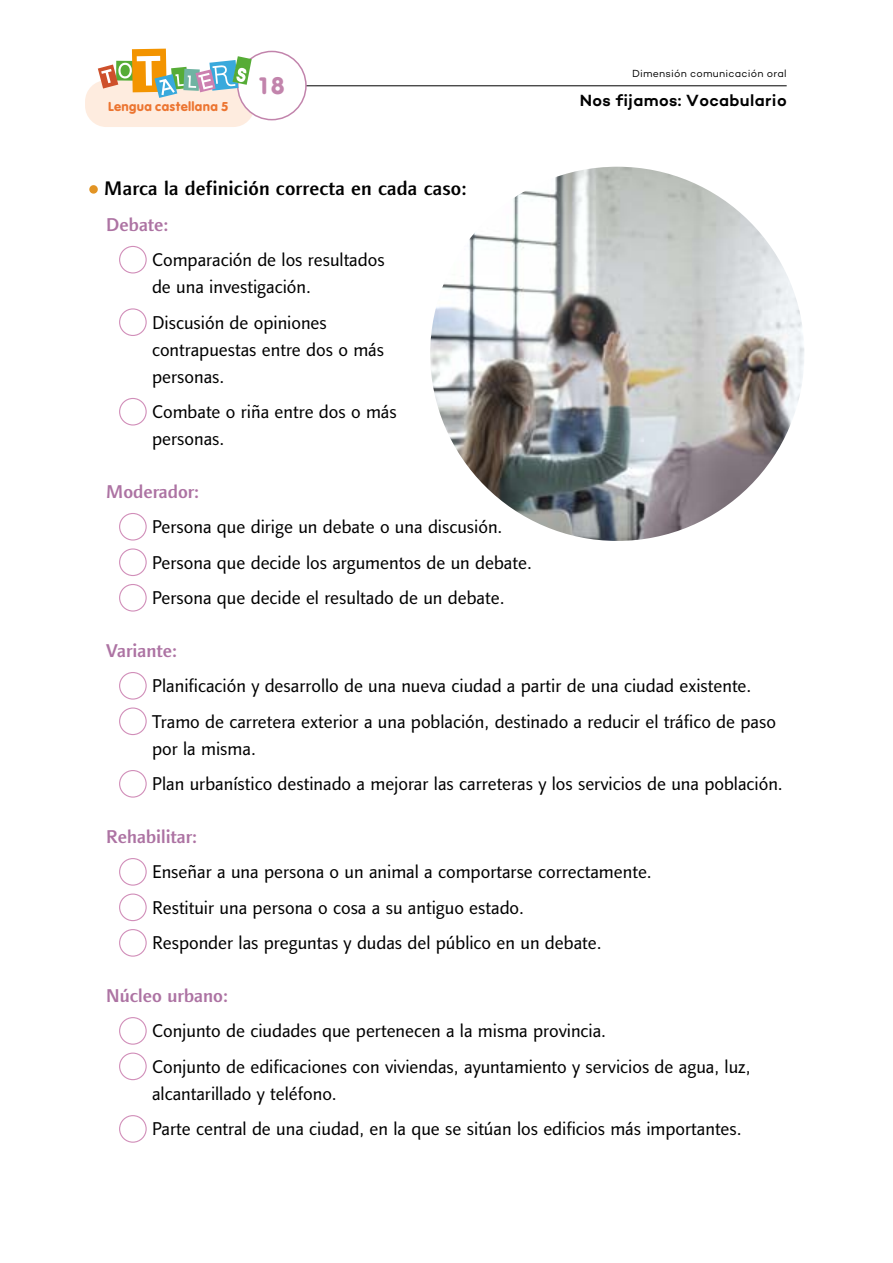
<style>
.page{position:relative;width:893px;height:1263px;background:#fff}
.page>*{position:absolute;margin:0;border:0;box-sizing:border-box;transform-origin:0 0}
.t1{font:25.05px "Vag";color:#c284ac}
.t2{font:500 19.8px "Linotype Finnegan";letter-spacing:.01em;color:#000}
.t3{font:18.75px/35.5px "Linotype Finnegan";color:#000}
.t4{font:500 18.75px "Linotype Finnegan";color:#ad73a3}
.t5{font:600 16.5px "Campton";letter-spacing:.02em;color:#000}
.t6{font:13.5px "Vag";letter-spacing:.02em;color:#ec7531}
.t7{font:10.5px "Campton";letter-spacing:.02em;color:#000}
</style>
<div class="page">
<div style="left:89px;top:185px;width:9px;height:9px;background:#e29424;border-radius:50%"></div>
<div style="left:119px;top:246px;width:28px;height:27px;border:1px solid #d18eb9;border-radius:50%"></div>
<div style="left:119px;top:308px;width:28px;height:28px;border:1px solid #d18eb9;border-radius:50%"></div>
<div style="left:119px;top:398px;width:28px;height:27px;border:1px solid #d18eb9;border-radius:50%"></div>
<div style="left:119px;top:513px;width:28px;height:28px;border:1px solid #d18eb9;border-radius:50%"></div>
<div style="left:119px;top:548px;width:28px;height:28px;border:1px solid #d18eb9;border-radius:50%"></div>
<div style="left:119px;top:584px;width:28px;height:28px;border:1px solid #d18eb9;border-radius:50%"></div>
<div style="left:119px;top:672px;width:28px;height:28px;border:1px solid #d18eb9;border-radius:50%"></div>
<div style="left:119px;top:707px;width:28px;height:28px;border:1px solid #d18eb9;border-radius:50%"></div>
<div style="left:119px;top:770px;width:28px;height:28px;border:1px solid #d18eb9;border-radius:50%"></div>
<div style="left:119px;top:858px;width:28px;height:28px;border:1px solid #d18eb9;border-radius:50%"></div>
<div style="left:119px;top:893px;width:28px;height:28px;border:1px solid #d18eb9;border-radius:50%"></div>
<div style="left:119px;top:929px;width:28px;height:28px;border:1px solid #d18eb9;border-radius:50%"></div>
<div style="left:119px;top:1017px;width:28px;height:28px;border:1px solid #d18eb9;border-radius:50%"></div>
<div style="left:119px;top:1052px;width:28px;height:28px;border:1px solid #d18eb9;border-radius:50%"></div>
<div style="left:119px;top:1115px;width:28px;height:28px;border:1px solid #d18eb9;border-radius:50%"></div>
<hr style="left:265px;top:85px;width:522px;height:1px;background:#000">
<div style="left:85px;top:80px;width:170px;height:47px;background:#feecdf;border-radius:21px"></div>
<div style="left:238px;top:51px;width:68px;height:69px;background:#fff;border-radius:50%"></div>
<div style="left:237px;top:51px;width:70px;height:69px;border:2px solid #c284ac;border-radius:50%"></div>
<svg style="left:98px;top:49px;width:154px;height:49px"></svg>
<img style="left:430px;top:167px;width:374px;height:374px;border-radius:187px">
<p class="t6" style="left:108px;top:98px;width:122px">Lengua castellana 5</p>
<h1 class="t1" style="left:257px;top:69px;width:29px">18</h1>
<p class="t7" style="left:632px;top:66px;width:156px">Dimensión comunicación oral</p>
<p class="t5" style="left:580px;top:89px;width:208px">Nos fijamos: Vocabulario</p>
<p class="t2" style="left:104px;top:177px;width:364px">Marca la definición correcta en cada caso:</p>
<p class="t4" style="left:106px;top:213px;width:64px">Debate:</p>
<p class="t3" style="left:152px;top:247px;width:234px;line-height:27px">Comparación de los resultados de una investigación.</p>
<p class="t3" style="left:152px;top:309px;width:234px;line-height:27px">Discusión de opiniones contrapuestas entre dos o más personas.</p>
<p class="t3" style="left:152px;top:399px;width:246px;line-height:27px">Combate o riña entre dos o más personas.</p>
<p class="t4" style="left:106px;top:480px;width:94px">Moderador:</p>
<p class="t3" style="left:152px;top:509px;width:381px">Persona que dirige un debate o una discusión.<br>Persona que decide los argumentos de un debate.<br>Persona que decide el resultado de un debate.</p>
<p class="t4" style="left:106px;top:639px;width:72px">Variante:</p>
<p class="t3" style="left:152px;top:668px;width:625px">Planificación y desarrollo de una nueva ciudad a partir de una ciudad existente.<br>Tramo de carretera exterior a una población, destinado a reducir el tráfico de paso</p>
<p class="t3" style="left:152px;top:731px;width:632px">por la misma.<br>Plan urbanístico destinado a mejorar las carreteras y los servicios de una población.</p>
<p class="t4" style="left:106px;top:825px;width:92px">Rehabilitar:</p>
<p class="t3" style="left:152px;top:854px;width:501px">Enseñar a una persona o un animal a comportarse correctamente.<br>Restituir una persona o cosa a su antiguo estado.<br>Responder las preguntas y dudas del público en un debate.</p>
<p class="t4" style="left:106px;top:984px;width:123px">Núcleo urbano:</p>
<p class="t3" style="left:152px;top:1013px;width:600px">Conjunto de ciudades que pertenecen a la misma provincia.<br>Conjunto de edificaciones con viviendas, ayuntamiento y servicios de agua, luz,</p>
<p class="t3" style="left:152px;top:1076px;width:591px">alcantarillado y teléfono.<br>Parte central de una ciudad, en la que se sitúan los edificios más importantes.</p>
</div>
